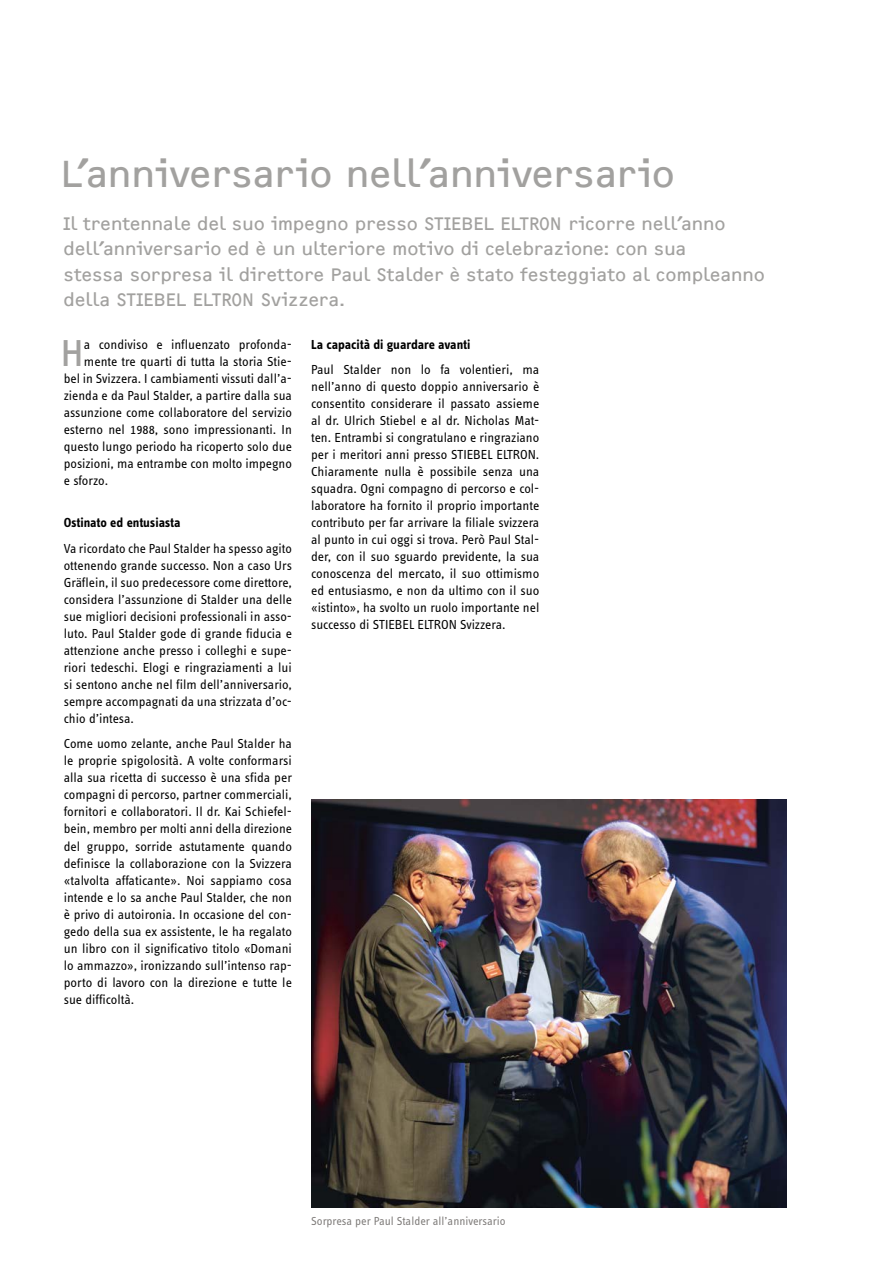
<style>
.page{position:relative;width:893px;height:1263px;background:#fff}
.page>*{position:absolute;margin:0;border:0;box-sizing:border-box;transform-origin:0 0}
.Titel{font:39px "F2 FOCR Bczyk Com";color:#a2a19f}
.Grundtext_mit_Initia{font:38.55px "F2 FOCR Bczyk Com";color:#a2a19f}
.Einleitung{font:18.75px/25.5px "F2 FOCR Bczyk Com";letter-spacing:-.005em;color:#a2a19f}
.Grundtext{font:13.5px/17px "STE Info Text";color:#000;text-align:justify}
.Grundtext_mit_Initia-2{font:13.5px "STE Info Text";color:#000}
.Untertitel{font:700 13.5px "STE Info Text";letter-spacing:-.005em;color:#000}
.Bildlegende{font:12px "STE Info Text";color:#7f7c7a}
</style>
<div class="page">
<img style="left:311px;top:799px;width:476px;height:409px">
<p class="Titel" style="left:61px;top:152px;width:616px">L’anniversario nell’anniversario</p>
<p class="Einleitung" style="left:64px;top:211px;width:703px">Il trentennale del suo impegno presso STIEBEL ELTRON ricorre nell’anno dell’anniversario ed è un ulteriore motivo di celebrazione: con sua<br>stessa sorpresa il direttore Paul Stalder è stato festeggiato al compleanno della STIEBEL ELTRON Svizzera.</p>
<p class="Grundtext_mit_Initia" style="left:60px;top:331px;width:26px">H</p>
<p class="Grundtext_mit_Initia-2" style="left:84px;top:337px;width:210px">a condiviso e influenzato profonda-</p>
<p class="Grundtext_mit_Initia-2" style="left:84px;top:354px;width:210px">mente tre quarti di tutta la storia Stie-</p>
<p class="Grundtext_mit_Initia-2" style="left:64px;top:371px;width:230px">bel in Svizzera. I cambiamenti vissuti dall’a-</p>
<p class="Grundtext_mit_Initia-2" style="left:64px;top:388px;width:230px">zienda e da Paul Stalder, a partire dalla sua</p>
<p class="Grundtext_mit_Initia-2" style="left:64px;top:405px;width:230px">assunzione come collaboratore del servizio</p>
<p class="Grundtext_mit_Initia-2" style="left:64px;top:422px;width:230px">esterno nel 1988, sono impressionanti. In</p>
<p class="Grundtext_mit_Initia-2" style="left:64px;top:439px;width:230px">questo lungo periodo ha ricoperto solo due</p>
<p class="Grundtext_mit_Initia-2" style="left:64px;top:456px;width:230px">posizioni, ma entrambe con molto impegno</p>
<p class="Grundtext_mit_Initia-2" style="left:64px;top:473px;width:46px">e sforzo.</p>
<p class="Untertitel" style="left:64px;top:515px;width:118px">Ostinato ed entusiasta</p>
<p class="Grundtext" style="left:64px;top:540px;width:230px">Va ricordato che Paul Stalder ha spesso agito ottenendo grande successo. Non a caso Urs Gräflein, il suo predecessore come direttore, considera l’assunzione di Stalder una delle sue migliori decisioni professionali in asso&shy;luto. Paul Stalder gode di grande fiducia e attenzione anche presso i colleghi e supe&shy;riori tedeschi. Elogi e ringraziamenti a lui si sentono anche nel film dell’anniversario, sempre accompagnati da una strizzata d’oc&shy;chio d’intesa.</p>
<p class="Grundtext" style="left:64px;top:735px;width:230px">Come uomo zelante, anche Paul Stalder ha le proprie spigolosità. A volte conformarsi alla sua ricetta di successo è una sfida per compagni di percorso, partner commerciali, fornitori e collaboratori. Il dr. Kai Schiefel&shy;bein, membro per molti anni della direzione del gruppo, sorride astutamente quando definisce la collaborazione con la Svizzera «talvolta affaticante». Noi sappiamo cosa intende e lo sa anche Paul Stalder, che non è privo di autoironia. In occasione del con&shy;gedo della sua ex assistente, le ha regalato un libro con il significativo titolo «Domani lo ammazzo», ironizzando sull’intenso rap&shy;porto di lavoro con la direzione e tutte le sue difficoltà.</p>
<p class="Untertitel" style="left:311px;top:336px;width:161px">La capacità di guardare avanti</p>
<p class="Grundtext" style="left:311px;top:361px;width:230px">Paul Stalder non lo fa volentieri, ma nell’anno di questo doppio anniversario è consentito considerare il passato assieme al dr. Ulrich Stiebel e al dr. Nicholas Mat&shy;ten. Entrambi si congratulano e ringraziano per i meritori anni presso STIEBEL ELTRON.<br>Chiaramente nulla è possibile senza una squadra. Ogni compagno di percorso e col&shy;laboratore ha fornito il proprio importante contributo per far arrivare la filiale svizzera al punto in cui oggi si trova. Però Paul Stal&shy;der, con il suo sguardo previdente, la sua conoscenza del mercato, il suo ottimismo ed entusiasmo, e non da ultimo con il suo «istinto», ha svolto un ruolo importante nel successo di STIEBEL ELTRON Svizzera.</p>
<p class="Bildlegende" style="left:311px;top:1214px;width:196px">Sorpresa per Paul Stalder all’anniversario</p>
</div>
